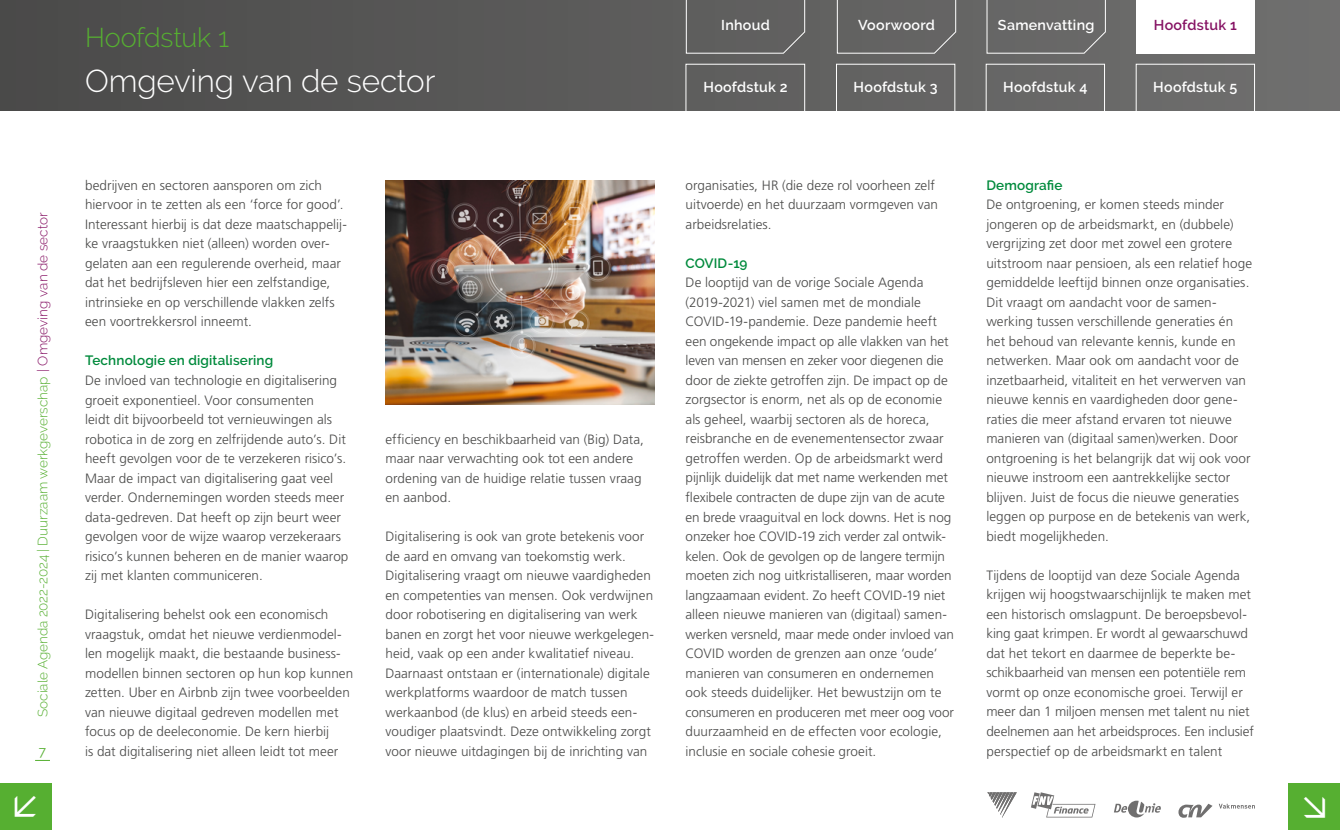
<style>
.page{position:relative;width:1340px;height:830px;background:#fff}
.page>*{position:absolute;margin:0;border:0;box-sizing:border-box;transform-origin:0 0}
.t1{font:300 31.5px "Raleway";letter-spacing:-.01em;color:#fff}
.t2{font:300 27px "Raleway";letter-spacing:-.01em;color:#56af31}
.t3{font:600 14.25px "Raleway";letter-spacing:.02em;color:#fff}
.t4{font:600 14.25px "Raleway";letter-spacing:.02em;color:#851163}
.t5{font:300 13.5px/19.5px "Frutiger LT Std";color:#4a4a49}
.t6{font:300 13.5px "Raleway";color:#56af31}
.t7{font:600 13.5px "Raleway";letter-spacing:.01em;color:#008a3c}
.t8{font:13.5px "Raleway";color:#56af31}
.s1{color:#851163}
</style>
<div class="page">
<div style="left:0;top:0;width:1339px;height:112px;background:linear-gradient(to right,#4a4a49,#717170)"></div>
<div style="left:0;top:782px;width:51px;height:47px;background:#56af31"></div>
<div style="left:1288px;top:782px;width:51px;height:47px;background:#56af31"></div>
<svg style="left:36px;top:759px;width:14px;height:1px"></svg>
<img style="left:385px;top:180px;width:269px;height:224px">
<div style="left:685px;top:64px;width:120px;height:50px;border:1px solid #fff"></div>
<div style="left:986px;top:0;width:120px;height:54px;background:#686767"></div>
<div style="left:685px;top:0;width:120px;height:54px;background:#605f5f"></div>
<div style="left:836px;top:0;width:120px;height:54px;background:#646363"></div>
<div style="left:836px;top:64px;width:119px;height:50px;border:1px solid #fff"></div>
<div style="left:985px;top:64px;width:119px;height:50px;border:1px solid #fff"></div>
<div style="left:1135px;top:64px;width:119px;height:50px;border:1px solid #fff"></div>
<div style="left:1136px;top:0;width:118px;height:53px;background:#fff"></div>
<svg style="left:1031px;top:792px;width:64px;height:25px"></svg>
<svg style="left:1178px;top:803px;width:34px;height:14px"></svg>
<svg style="left:1219px;top:803px;width:35px;height:5px"></svg>
<svg style="left:1114px;top:800px;width:47px;height:17px"></svg>
<svg style="left:987px;top:792px;width:29px;height:25px"></svg>
<h2 class="t2" style="left:85px;top:22px;width:146px">Hoofdstuk 1</h2>
<h1 class="t1" style="left:85px;top:63px;width:352px">Omgeving van de sector</h1>
<p class="t3" style="left:721px;top:17px;width:50px">Inhoud</p>
<p class="t3" style="left:858px;top:17px;width:78px">Voorwoord</p>
<p class="t3" style="left:998px;top:17px;width:98px">Samenvatting</p>
<p class="t4" style="left:1153px;top:17px;width:84px">Hoofdstuk 1</p>
<p class="t3" style="left:703px;top:78px;width:86px">Hoofdstuk 2</p>
<p class="t3" style="left:853px;top:78px;width:86px">Hoofdstuk 3</p>
<p class="t3" style="left:1003px;top:78px;width:86px">Hoofdstuk 4</p>
<p class="t3" style="left:1153px;top:78px;width:86px">Hoofdstuk 5</p>
<p class="t7" style="left:986px;top:177px;width:78px">Demografie</p>
<p class="t5" style="left:986px;top:195px;width:267px">De ontgroening, er komen steeds minder jongeren op de arbeidsmarkt, en (dubbele) vergrijzing zet door met zowel een grotere uitstroom naar pensioen, als een relatief hoge gemiddelde leeftijd binnen onze organisaties.<br>Dit vraagt om aandacht voor de samen&shy;werking tussen verschillende generaties én het behoud van relevante kennis, kunde en netwerken. Maar ook om aandacht voor de inzetbaarheid, vitaliteit en het verwerven van nieuwe kennis en vaardigheden door gene&shy;raties die meer afstand ervaren tot nieuwe manieren van (digitaal samen)werken. Door ontgroening is het belangrijk dat wij ook voor nieuwe instroom een aantrekkelijke sector blijven. Juist de focus die nieuwe generaties leggen op purpose en de betekenis van werk, biedt mogelijkheden.</p>
<p class="t5" style="left:986px;top:565px;width:269px">Tijdens de looptijd van deze Sociale Agenda krijgen wij hoogstwaarschijnlijk te maken met een historisch omslagpunt. De beroepsbevol&shy;king gaat krimpen. Er wordt al gewaarschuwd dat het tekort en daarmee de beperkte be&shy;schikbaarheid van mensen een potentiële rem vormt op onze economische groei. Terwijl er meer dan 1 miljoen mensen met talent nu niet deelnemen aan het arbeidsproces. Een inclusief</p>
<p class="t5" style="left:685px;top:175px;width:254px">organisaties, HR (die deze rol voorheen zelf uitvoerde) en het duurzaam vormgeven van arbeidsrelaties.</p>
<p class="t7" style="left:685px;top:255px;width:63px">COVID-19</p>
<p class="t5" style="left:685px;top:273px;width:270px">De looptijd van de vorige Sociale Agenda (2019-2021) viel samen met de mondiale COVID-19-pandemie. Deze pandemie heeft een ongekende impact op alle vlakken van het leven van mensen en zeker voor diegenen die door de ziekte getroffen zijn. De impact op de zorgsector is enorm, net als op de economie als geheel, waarbij sectoren als de horeca, reisbranche en de evenementensector zwaar getroffen werden. Op de arbeidsmarkt werd pijnlijk duidelijk dat met name werkenden met flexibele contracten de dupe zijn van de acute en brede vraaguitval en lock downs. Het is nog onzeker hoe COVID-19 zich verder zal ontwik&shy;kelen. Ook de gevolgen op de langere termijn moeten zich nog uitkristalliseren, maar worden langzaamaan evident. Zo heeft COVID-19 niet alleen nieuwe manieren van (digitaal) samen&shy;werken versneld, maar mede onder invloed van COVID worden de grenzen aan onze ‘oude’ manieren van consumeren en ondernemen ook steeds duidelijker. Het bewustzijn om te consumeren en produceren met meer oog voor duurzaamheid en de effecten voor ecologie, inclusie en sociale cohesie groeit.</p>
<p class="t5" style="left:85px;top:175px;width:263px">bedrijven en sectoren aansporen om zich hiervoor in te zetten als een ‘force for good’.<br>Interessant hierbij is dat deze maatschappelij&shy;ke vraagstukken niet (alleen) worden over&shy;gelaten aan een regulerende overheid, maar dat het bedrijfsleven hier een zelfstandige, intrinsieke en op verschillende vlakken zelfs een voortrekkersrol inneemt.</p>
<p class="t7" style="left:85px;top:353px;width:190px">Technologie en digitalisering</p>
<p class="t5" style="left:85px;top:370px;width:265px">De invloed van technologie en digitalisering groeit exponentieel. Voor consumenten<br>leidt dit bijvoorbeeld tot vernieuwingen als robotica in de zorg en zelfrijdende auto’s. Dit heeft gevolgen voor de te verzekeren risico’s.<br>Maar de impact van digitalisering gaat veel verder. Ondernemingen worden steeds meer data-gedreven. Dat heeft op zijn beurt weer gevolgen voor de wijze waarop verzekeraars risico’s kunnen beheren en de manier waarop zij met klanten communiceren.</p>
<p class="t5" style="left:85px;top:604px;width:270px">Digitalisering behelst ook een economisch vraagstuk, omdat het nieuwe verdienmodel&shy;len mogelijk maakt, die bestaande business&shy;modellen binnen sectoren op hun kop kunnen zetten. Uber en Airbnb zijn twee voorbeelden van nieuwe digitaal gedreven modellen met focus op de deeleconomie. De kern hierbij<br>is dat digitalisering niet alleen leidt tot meer</p>
<p class="t6" style="left:35px;top:716px;width:506px;rotate:-90deg">Sociale Agenda 2022-2024 | Duurzaam werkgeverschap <span class="s1">| Omgeving van de sector</span></p>
<p class="t5" style="left:385px;top:429px;width:260px">efficiency en beschikbaarheid van (Big) Data, maar naar verwachting ook tot een andere ordening van de huidige relatie tussen vraag en aanbod.</p>
<p class="t5" style="left:385px;top:526px;width:270px">Digitalisering is ook van grote betekenis voor de aard en omvang van toekomstig werk.<br>Digitalisering vraagt om nieuwe vaardigheden en competenties van mensen. Ook verdwijnen door robotisering en digitalisering van werk banen en zorgt het voor nieuwe werkgelegen&shy;heid, vaak op een ander kwalitatief niveau.<br>Daarnaast ontstaan er (internationale) digitale werkplatforms waardoor de match tussen werkaanbod (de klus) en arbeid steeds een&shy;voudiger plaatsvindt. Deze ontwikkeling zorgt voor nieuwe uitdagingen bij de inrichting van</p>
<p class="t8" style="left:39px;top:743px;width:9px">7</p>
<p class="t5" style="left:986px;top:741px;width:237px">perspectief op de arbeidsmarkt en talent</p>
</div>
